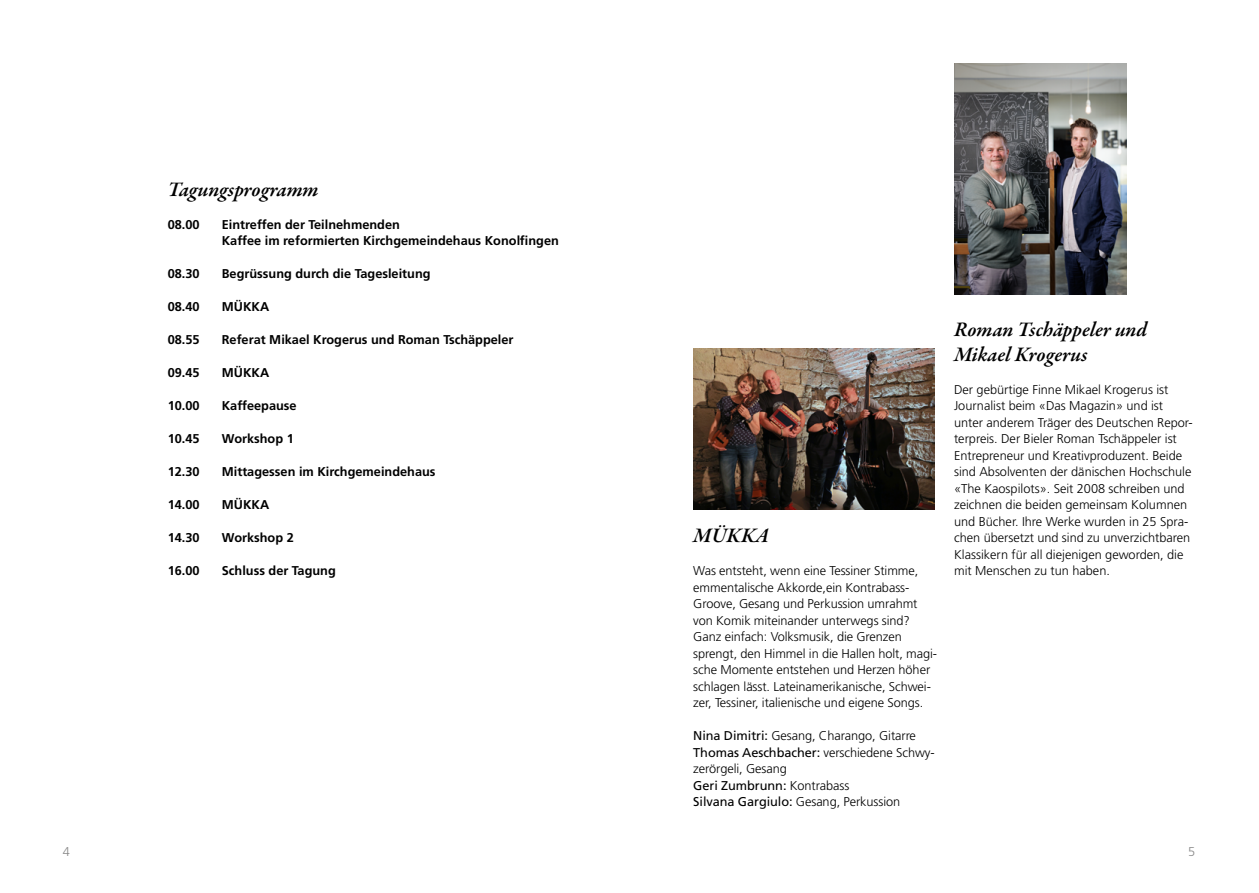
<style>
.page{position:relative;width:1259px;height:893px;background:#fff}
.page>*{position:absolute;margin:0;border:0;box-sizing:border-box;transform-origin:0 0}
.t1{font:italic 600 21px/25.5px "Garamond Premr Pro";color:#000}
.t2{font:300 12.75px/16.5px "Frutiger LT Pro";color:#000}
.t3{font:700 12.75px/16.5px "Frutiger LT Pro";color:#000}
.t4{font:300 12.75px "Frutiger LT Pro";color:#878787}
.s1{font-weight:400}
</style>
<div class="page">
<img style="left:954px;top:64px;width:172px;height:231px">
<img style="left:693px;top:349px;width:241px;height:160px">
<h1 class="t1" style="left:168px;top:178px;width:152px">Tagungsprogramm</h1>
<p class="t3" style="left:168px;top:216px;width:33px">08.00</p>
<p class="t3" style="left:222px;top:216px;width:339px">Eintreffen der Teilnehmenden<br>Kaffee im reformierten Kirchgemeindehaus Konolfingen</p>
<p class="t3" style="left:168px;top:266px;width:33px">08.30</p>
<p class="t3" style="left:222px;top:266px;width:210px">Begrüssung durch die Tagesleitung</p>
<p class="t3" style="left:168px;top:299px;width:33px">08.40</p>
<p class="t3" style="left:222px;top:299px;width:49px">MÜKKA</p>
<p class="t3" style="left:168px;top:332px;width:33px">08.55</p>
<p class="t3" style="left:222px;top:332px;width:293px">Referat Mikael Krogerus und Roman Tschäppeler</p>
<p class="t3" style="left:168px;top:365px;width:33px">09.45</p>
<p class="t3" style="left:222px;top:365px;width:49px">MÜKKA</p>
<p class="t3" style="left:168px;top:398px;width:33px">10.00</p>
<p class="t3" style="left:222px;top:398px;width:76px">Kaffeepause</p>
<p class="t3" style="left:168px;top:431px;width:33px">10.45</p>
<p class="t3" style="left:222px;top:431px;width:74px">Workshop 1</p>
<p class="t3" style="left:168px;top:464px;width:33px">12.30</p>
<p class="t3" style="left:222px;top:464px;width:215px">Mittagessen im Kirchgemeindehaus</p>
<p class="t3" style="left:168px;top:497px;width:33px">14.00</p>
<p class="t3" style="left:222px;top:497px;width:49px">MÜKKA</p>
<p class="t3" style="left:168px;top:530px;width:33px">14.30</p>
<p class="t3" style="left:222px;top:530px;width:74px">Workshop 2</p>
<p class="t3" style="left:168px;top:563px;width:33px">16.00</p>
<p class="t3" style="left:222px;top:563px;width:116px">Schluss der Tagung</p>
<h1 class="t1" style="left:693px;top:524px;width:77px">MÜKKA</h1>
<p class="t2" style="left:693px;top:563px;width:245px">Was entsteht, wenn eine Tessiner Stimme, emmentalische Akkorde,ein Kontrabass-Groove, Gesang und Perkussion umrahmt von Komik miteinander unterwegs sind?<br>Ganz einfach: Volksmusik, die Grenzen sprengt, den Himmel in die Hallen holt, magi&shy;sche Momente entstehen und Herzen höher schlagen lässt. Lateinamerikanische, Schwei&shy;zer, Tessiner, italienische und eigene Songs.</p>
<p class="t2" style="left:693px;top:728px;width:243px"><span class="s1">Nina Dimitri:</span> Gesang, Charango, Gitarre <span class="s1">Thomas Aeschbacher:</span> verschiedene Schwy&shy;zerörgeli, Gesang<br><span class="s1">Geri Zumbrunn:</span> Kontrabass<br><span class="s1">Silvana Gargiulo:</span> Gesang, Perkussion</p>
<h1 class="t1" style="left:954px;top:317px;width:194px">Roman Tschäppeler und<br>Mikael Krogerus</h1>
<p class="t2" style="left:954px;top:381px;width:240px">Der gebürtige Finne Mikael Krogerus ist Journalist beim «Das Magazin» und ist unter anderem Träger des Deutschen Repor&shy;terpreis. Der Bieler Roman Tschäppeler ist Entrepreneur und Kreativproduzent. Beide sind Absolventen der dänischen Hochschule «The Kaospilots». Seit 2008 schreiben und zeichnen die beiden gemeinsam Kolumnen und Bücher. Ihre Werke wurden in 25 Spra&shy;chen übersetzt und sind zu unverzichtbaren Klassikern für all diejenigen geworden, die mit Menschen zu tun haben.</p>
<p class="t4" style="left:63px;top:844px;width:9px">4</p>
<p class="t4" style="left:1188px;top:844px;width:9px">5</p>
</div>
